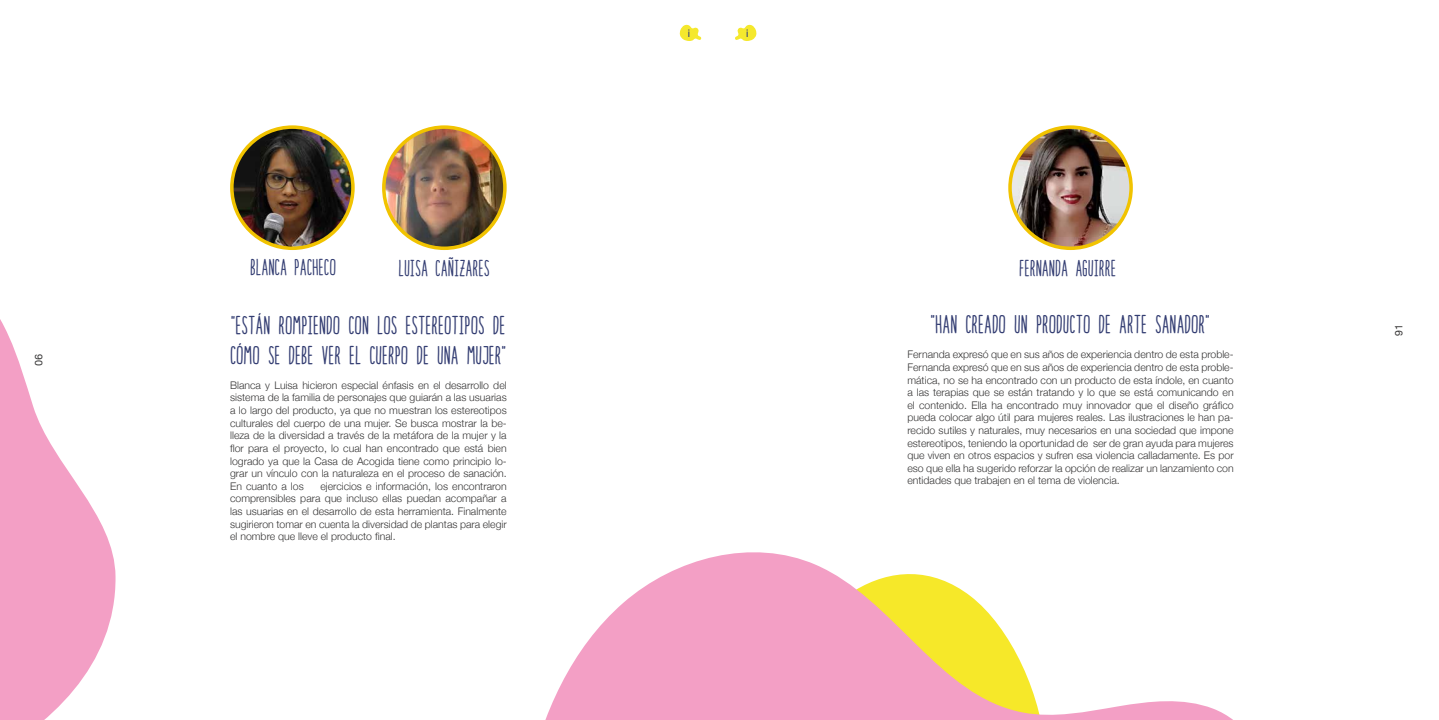
<style>
.page{position:relative;width:1439px;height:720px;background:#fff}
.page>*{position:absolute;margin:0;border:0;box-sizing:border-box;transform-origin:0 0}
.t1{font:24.5px/29.4px "Draw Your Brand Bold";letter-spacing:.03em;color:#333d72}
.t2{font:21.88px "Draw Your Brand Bold";letter-spacing:.03em;color:#333d72}
.t3{font:300 10.5px/12.6px "Helvetica Neue";color:#373636;text-align:justify}
.t4{font:10.5px "Helvetica Neue";color:#373636}
.t5{font:10.5px "Helvetica Neue";color:#283583}
</style>
<div class="page">
<img style="left:231px;top:126px;width:123px;height:123px;border-radius:61px">
<img style="left:383px;top:126px;width:123px;height:123px;border-radius:61px">
<div style="left:230px;top:125px;width:125px;height:125px;border:4px solid #f1c300;border-radius:50%"></div>
<div style="left:382px;top:125px;width:125px;height:125px;border:4px solid #f1c300;border-radius:50%"></div>
<img style="left:1009px;top:126px;width:123px;height:123px;border-radius:61px">
<div style="left:1008px;top:125px;width:125px;height:125px;border:4px solid #f1c300;border-radius:50%"></div>
<svg style="left:0;top:319px;width:116px;height:400px;fill:#f39fc5"></svg>
<svg style="left:546px;top:552px;width:686px;height:167px"></svg>
<svg style="left:679px;top:24px;width:22px;height:17px"></svg>
<svg style="left:735px;top:24px;width:21px;height:17px"></svg>
<p class="t4" style="left:46px;top:354px;width:13px;rotate:90deg">90</p>
<h2 class="t2" style="left:251px;top:256px;width:87px">BLANCA PACHECO</h2>
<h2 class="t2" style="left:399px;top:256px;width:92px">LUISA CAÑIZARES</h2>
<h1 class="t1" style="left:231px;top:310px;width:277px">“ESTÁN ROMPIENDO CON LOS ESTEREOTIPOS DE<br>CÓMO SE DEBE VER EL CUERPO DE UNA MUJER”</h1>
<p class="t3" style="left:230px;top:378px;width:278px">Blanca y Luisa hicieron especial énfasis en el desarrollo del sistema de la familia de personajes que guiarán a las usuarias a lo largo del producto, ya que no muestran los estereotipos culturales del cuerpo de una mujer. Se busca mostrar la be&shy;lleza de la diversidad a través de la metáfora de la mujer y la flor para el proyecto, lo cual han encontrado que está bien logrado ya que la Casa de Acogida tiene como principio lo&shy;grar un vínculo con la naturaleza en el proceso de sanación.<br>En cuanto a los</p>
<p class="t3" style="left:230px;top:478px;width:278px;text-indent:90px">ejercicios e información, los encontraron comprensibles para que incluso ellas puedan acompañar a las usuarias en el desarrollo de esta herramienta. Finalmente sugirieron tomar en cuenta la diversidad de plantas para elegir el nombre que lleve el producto final.</p>
<p class="t5" style="left:688px;top:26px;width:4px">i</p>
<h2 class="t2" style="left:1020px;top:256px;width:98px">FERNANDA AGUIRRE</h2>
<h1 class="t1" style="left:931px;top:309px;width:280px">“HAN CREADO UN PRODUCTO DE ARTE SANADOR”</h1>
<p class="t3" style="left:907px;top:347px;width:328px">Fernanda expresó que en sus años de experiencia dentro de esta proble-Fernanda expresó que en sus años de experiencia dentro de esta proble&shy;mática, no se ha encontrado con un producto de esta índole, en cuanto a las terapias que se están tratando y lo que se está comunicando en el contenido. Ella ha encontrado muy innovador que el diseño gráfico pueda colocar algo útil para mujeres reales. Las ilustraciones le han pa&shy;recido sutiles y naturales, muy necesarios en una sociedad que impone estereotipos, teniendo la oportunidad de ser de gran ayuda para mujeres que viven en otros espacios y sufren esa violencia calladamente. Es por eso que ella ha sugerido reforzar la opción de realizar un lanzamiento con entidades que trabajen en el tema de violencia.</p>
<p class="t4" style="left:1391px;top:336px;width:13px;rotate:-90deg">91</p>
</div>
